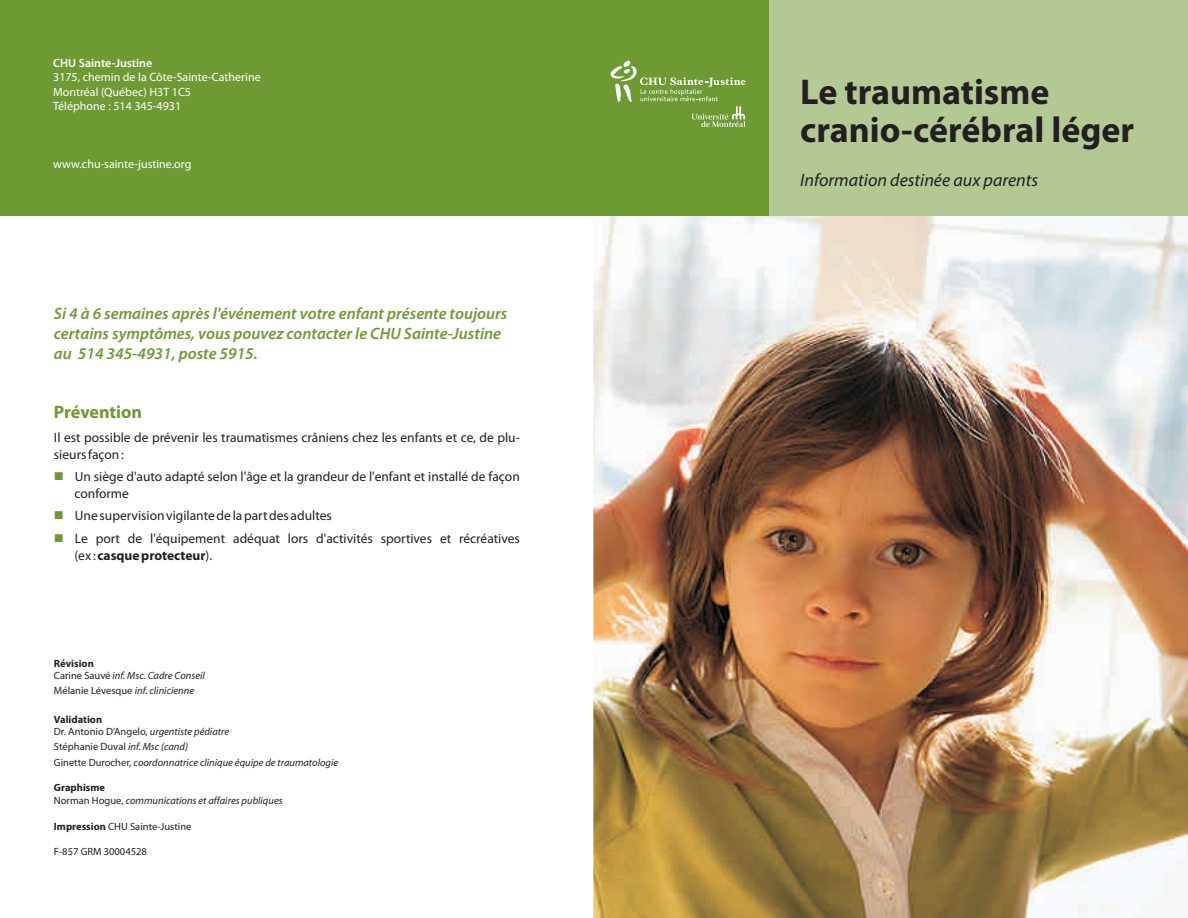
<style>
.page{position:relative;width:1188px;height:918px;background:#fff}
.page>*{position:absolute;margin:0;border:0;box-sizing:border-box;transform-origin:0 0}
.t1{font:700 36px/38px "Myriad Pro";color:#231f20}
.t2{font:italic 18px "Myriad Pro";color:#231f20}
.t3{font:700 18px "Myriad Pro";letter-spacing:-.005em;color:#6e9a34}
.t4{font:italic 600 16.5px/20.1px "Myriad Pro";color:#6e9a34}
.t5{font:13.5px/16.2px "Myriad Pro";color:#231f20}
.t6{font:700 13.5px "Myriad Pro";color:#231f20}
.t7{font:13.5px "Wingdings";color:#6e9a34}
.t8{font:12px/14.4px "Myriad Pro";color:#fff}
.t9{font:600 12px "Myriad Pro";color:#fff}
.t10{font:italic 10.5px/12.6px "Myriad Pro";color:#231f20}
.t11{font:10.5px/12.6px "Myriad Pro";color:#231f20}
.s1{font-weight:400}
.s2{font-weight:700;font-style:normal}
.s3{font-style:normal}
.s4{font-style:italic}
.s5{font-weight:700}
</style>
<div class="page">
<img style="left:593px;top:216px;width:595px;height:702px">
<div style="left:0;top:0;width:794px;height:216px;background:#6e9a34"></div>
<div style="left:770px;top:0;width:418px;height:216px;background:#b4c894"></div>
<svg style="left:610px;top:61px;width:136px;height:66px"></svg>
<p class="t9" style="left:53px;top:58px;width:101px">CHU Sainte-Justine</p>
<p class="t8" style="left:53px;top:71px;width:209px">3175, chemin de la Côte-Sainte-Catherine<br>Montréal (Québec) H3T 1C5<br>Téléphone : 514 345-4931</p>
<p class="t8" style="left:53px;top:158px;width:140px">www.chu-sainte-justine.org</p>
<p class="t4" style="left:54px;top:305px;width:455px">Si 4 à 6 semaines après l'événement votre enfant présente toujours certains symptômes, vous pouvez contacter le CHU Sainte-Justine au 514 345-4931, poste 5915.</p>
<h2 class="t3" style="left:54px;top:405px;width:90px">Prévention</h2>
<p class="t5" style="left:54px;top:431px;width:467px">Il est possible de prévenir les traumatismes crâniens chez les enfants et ce, de plu&shy;sieurs façon :</p>
<p class="t5" style="left:74px;top:470px;width:447px">Un siège d'auto adapté selon l'âge et la grandeur de l'enfant et installé de façon conforme</p>
<p class="t5" style="left:75px;top:506px;width:447px;line-height:22.6px">Une supervision vigilante de la part des adultes<br>Le port de l'équipement adéquat lors d'activités sportives et récréatives</p>
<p class="t6" style="left:74px;top:550px;width:139px"><span class="s1">(ex :</span> casque protecteur<span class="s1">).</span></p>
<p class="t7" style="left:54px;top:471px;width:62px">■</p>
<p class="t10" style="left:54px;top:658px;width:152px"><span class="s2">Révision<br></span><span class="s3">Carine Sauvé</span> inf. Msc. Cadre Conseil</p>
<p class="t11" style="left:54px;top:686px;width:142px">Mélanie Lévesque <span class="s4">inf. clinicienne</span></p>
<p class="t11" style="left:54px;top:714px;width:177px"><span class="s5">Validation<br></span>Dr. Antonio D'Angelo, <span class="s4">urgentiste pédiatre</span></p>
<p class="t10" style="left:54px;top:740px;width:286px;line-height:15.1px"><span class="s3">Stéphanie Duval</span> inf. Msc (cand)<br><span class="s3">Ginette Durocher,</span> coordonnatrice clinique équipe de traumatologie</p>
<p class="t10" style="left:54px;top:782px;width:230px"><span class="s2">Graphisme<br></span><span class="s3">Norman Hogue,</span> communications et affaires publiques</p>
<p class="t11" style="left:54px;top:821px;width:139px"><span class="s5">Impression</span> CHU Sainte-Justine</p>
<p class="t11" style="left:54px;top:846px;width:94px">F-857 GRM 30004528</p>
<h1 class="t1" style="left:800px;top:76px;width:335px">Le traumatisme cranio-cérébral léger</h1>
<h2 class="t2" style="left:800px;top:173px;width:239px">Information destinée aux parents</h2>
</div>
